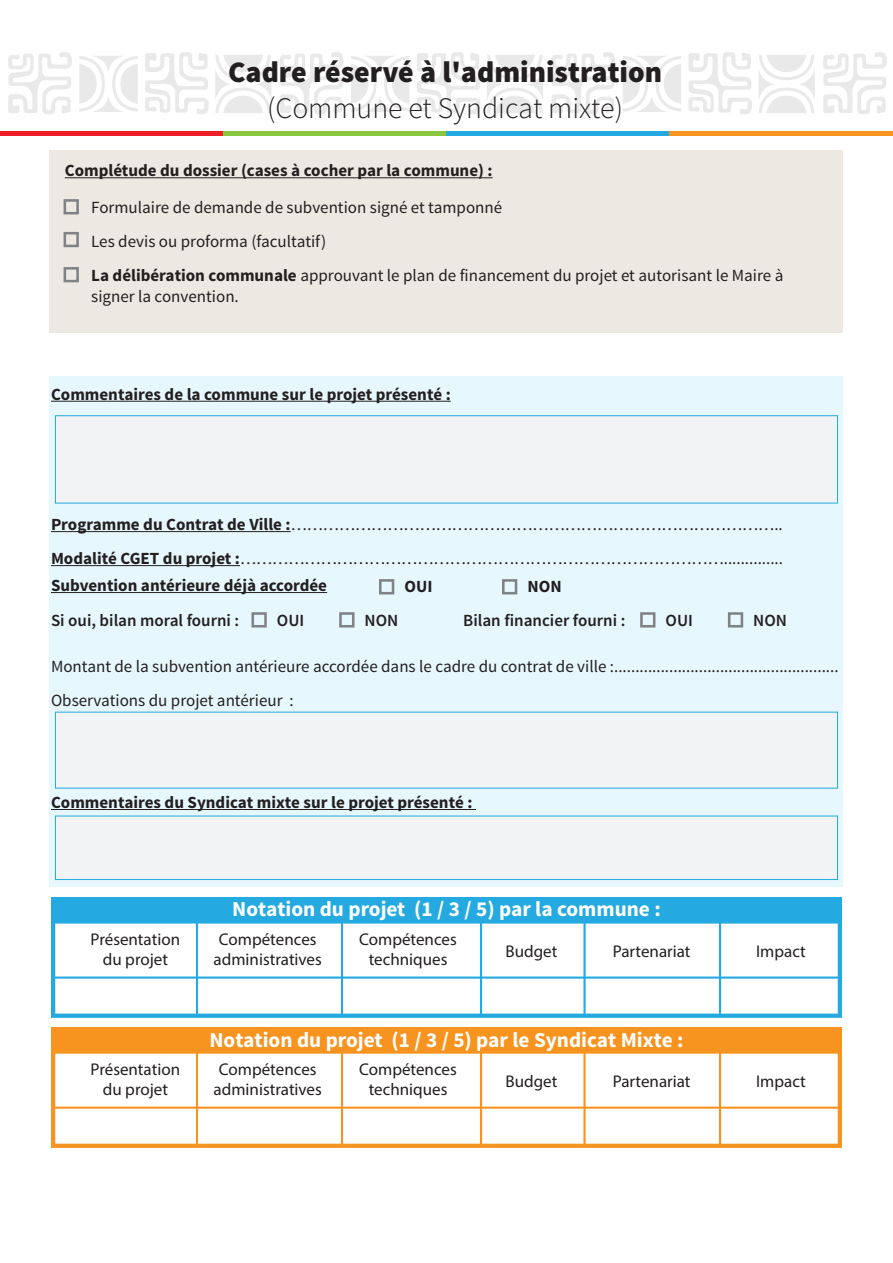
<style>
.page{position:relative;width:893px;height:1263px;background:#fff}
.page>*{position:absolute;margin:0;border:0;box-sizing:border-box;transform-origin:0 0}
.t1{font:900 29.7px "Source Sans Pro";color:#231f20}
.t2{font:300 29.7px "Source Sans Pro";color:#231f20}
.t3{font:700 21.3px "Source Sans Pro";color:#fff}
.t4{font:16.95px/34px "Source Sans Pro";color:#231f20}
.t5{font:16.95px/20.4px "Myriad Pro";color:#231f20;text-align:center}
.t6{font:700 16.95px "Source Sans Pro";color:#231f20}
.t7{font:600 16.95px "Source Sans Pro";color:#231f20}
.s1{font-weight:700}
</style>
<div class="page">
<svg style="left:823px;top:52px;width:64px;height:62px"></svg>
<svg style="left:759px;top:55px;width:56px;height:58px"></svg>
<svg style="left:688px;top:52px;width:64px;height:62px"></svg>
<svg style="left:623px;top:56px;width:58px;height:56px"></svg>
<svg style="left:551px;top:52px;width:64px;height:62px"></svg>
<svg style="left:487px;top:55px;width:56px;height:58px"></svg>
<svg style="left:417px;top:52px;width:63px;height:62px"></svg>
<svg style="left:351px;top:56px;width:58px;height:56px"></svg>
<svg style="left:280px;top:52px;width:63px;height:62px"></svg>
<svg style="left:215px;top:55px;width:56px;height:58px"></svg>
<svg style="left:145px;top:52px;width:64px;height:62px"></svg>
<svg style="left:79px;top:56px;width:59px;height:56px"></svg>
<svg style="left:8px;top:52px;width:64px;height:62px"></svg>
<div style="left:50px;top:150px;width:793px;height:183px;background:#ede8e1"></div>
<div style="left:50px;top:376px;width:793px;height:511px;background:#e6f7fd"></div>
<hr style="left:65px;top:177px;width:428px;height:1px;background:#231f20">
<hr style="left:51px;top:401px;width:400px;height:1px;background:#231f20">
<hr style="left:51px;top:531px;width:240px;height:1px;background:#231f20">
<hr style="left:51px;top:565px;width:189px;height:1px;background:#231f20">
<hr style="left:51px;top:809px;width:425px;height:1px;background:#231f20">
<hr style="left:51px;top:592px;width:276px;height:1px;background:#231f20">
<div style="left:64px;top:232px;width:15px;height:15px;border:3px solid #808285"></div>
<div style="left:64px;top:199px;width:15px;height:15px;border:3px solid #808285"></div>
<div style="left:64px;top:267px;width:15px;height:15px;border:3px solid #808285"></div>
<div style="left:379px;top:579px;width:15px;height:15px;border:3px solid #808285"></div>
<div style="left:502px;top:579px;width:15px;height:15px;border:3px solid #808285"></div>
<div style="left:251px;top:612px;width:16px;height:15px;border:3px solid #808285"></div>
<div style="left:339px;top:612px;width:15px;height:15px;border:3px solid #808285"></div>
<div style="left:640px;top:612px;width:15px;height:15px;border:3px solid #808285"></div>
<div style="left:728px;top:612px;width:15px;height:15px;border:3px solid #808285"></div>
<svg style="left:51px;top:921px;width:791px;height:97px"></svg>
<div style="left:51px;top:897px;width:791px;height:24px;background:#24aae1"></div>
<hr style="left:55px;top:976px;width:787px;height:3px;background:#24aae1">
<hr style="left:196px;top:918px;width:2px;height:99px;background:#24aae1">
<hr style="left:341px;top:918px;width:2px;height:99px;background:#24aae1">
<hr style="left:480px;top:918px;width:2px;height:99px;background:#24aae1">
<hr style="left:583px;top:918px;width:3px;height:99px;background:#24aae1">
<hr style="left:719px;top:918px;width:2px;height:99px;background:#24aae1">
<svg style="left:51px;top:1051px;width:791px;height:97px"></svg>
<div style="left:51px;top:1028px;width:791px;height:23px;background:#f79420"></div>
<hr style="left:55px;top:1106px;width:787px;height:3px;background:#f79321">
<hr style="left:196px;top:1048px;width:2px;height:99px;background:#f79321">
<hr style="left:341px;top:1048px;width:2px;height:99px;background:#f79321">
<hr style="left:480px;top:1048px;width:2px;height:99px;background:#f79321">
<hr style="left:583px;top:1048px;width:3px;height:99px;background:#f79321">
<hr style="left:719px;top:1048px;width:2px;height:99px;background:#f79321">
<div style="left:0;top:131px;width:223px;height:5px;background:#ed1f26"></div>
<div style="left:223px;top:131px;width:223px;height:5px;background:#8bc640"></div>
<div style="left:446px;top:131px;width:224px;height:5px;background:#24aae1"></div>
<div style="left:670px;top:131px;width:223px;height:5px;background:#f79420"></div>
<div style="left:55px;top:415px;width:783px;height:88px;background:#f2f3f4;border:1px solid #24aae1"></div>
<div style="left:55px;top:712px;width:783px;height:76px;background:#f2f3f4"></div>
<div style="left:55px;top:816px;width:783px;height:64px;background:#f2f3f4;border:1px solid #24aae1"></div>
<h1 class="t1" style="left:228px;top:53px;width:436px">Cadre réservé à l'administration</h1>
<h1 class="t2" style="left:267px;top:90px;width:357px">(Commune et Syndicat mixte)</h1>
<p class="t6" style="left:65px;top:160px;width:429px">Complétude du dossier (cases à cocher par la commune) :</p>
<p class="t4" style="left:91px;top:190px;width:694px">Formulaire de demande de subvention signé et tamponné<br>Les devis ou proforma (facultatif)<br><span class="s1">La délibération communale</span> approuvant le plan de financement du projet et autorisant le Maire à</p>
<p class="t4" style="left:91px;top:279px;width:149px">signer la convention.</p>
<p class="t6" style="left:51px;top:383px;width:401px">Commentaires de la commune sur le projet présenté :</p>
<p class="t4" style="left:51px;top:507px;width:734px"><span class="s1">Programme du Contrat de Ville :</span>………………………………………………………………………………..<br><span class="s1">Modalité CGET du projet :</span>………………………………………………………………………………..............</p>
<p class="t6" style="left:51px;top:574px;width:278px">Subvention antérieure déjà accordée</p>
<p class="t7" style="left:51px;top:609px;width:190px">Si oui, bilan moral fourni :</p>
<p class="t6" style="left:404px;top:576px;width:30px">OUI</p>
<p class="t6" style="left:527px;top:576px;width:36px">NON</p>
<p class="t7" style="left:277px;top:609px;width:29px">OUI</p>
<p class="t7" style="left:365px;top:609px;width:35px">NON</p>
<p class="t7" style="left:463px;top:609px;width:164px">Bilan financier fourni :</p>
<p class="t7" style="left:666px;top:609px;width:29px">OUI</p>
<p class="t7" style="left:753px;top:609px;width:35px">NON</p>
<p class="t4" style="left:51px;top:649px;width:789px">Montant de la subvention antérieure accordée dans le cadre du contrat de ville :.....................................................<br>Observations du projet antérieur :</p>
<p class="t6" style="left:51px;top:791px;width:423px">Commentaires du Syndicat mixte sur le projet présenté :</p>
<p class="t3" style="left:232px;top:896px;width:430px">Notation du projet (1 / 3 / 5) par la commune :</p>
<p class="t5" style="left:91px;top:929px;width:91px">Présentation du projet</p>
<p class="t5" style="left:214px;top:929px;width:110px">Compétences administratives</p>
<p class="t5" style="left:359px;top:929px;width:99px">Compétences techniques</p>
<p class="t5" style="left:505px;top:941px;width:53px">Budget</p>
<p class="t5" style="left:613px;top:941px;width:79px">Partenariat</p>
<p class="t5" style="left:756px;top:941px;width:51px">Impact</p>
<p class="t3" style="left:209px;top:1026px;width:476px">Notation du projet (1 / 3 / 5) par le Syndicat Mixte :</p>
<p class="t5" style="left:91px;top:1059px;width:91px">Présentation du projet</p>
<p class="t5" style="left:214px;top:1059px;width:110px">Compétences administratives</p>
<p class="t5" style="left:359px;top:1059px;width:99px">Compétences techniques</p>
<p class="t5" style="left:505px;top:1071px;width:53px">Budget</p>
<p class="t5" style="left:613px;top:1071px;width:79px">Partenariat</p>
<p class="t5" style="left:756px;top:1071px;width:51px">Impact</p>
</div>
